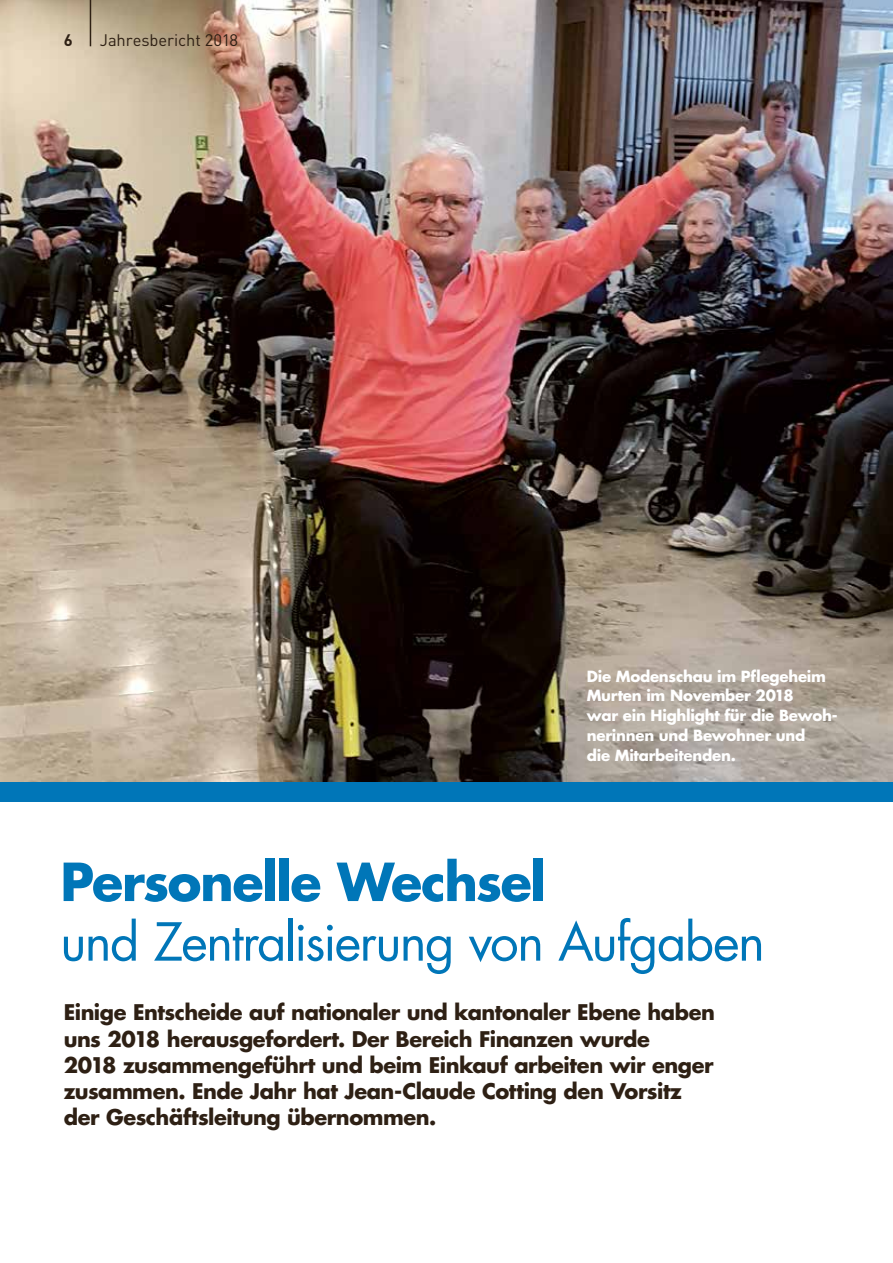
<style>
.page{position:relative;width:893px;height:1263px;background:#fff}
.page>*{position:absolute;margin:0;border:0;box-sizing:border-box;transform-origin:0 0}
.t1{font:51px "Futura LT";letter-spacing:-.035em;color:#0076b8}
.t2{font:700 51px "Futura LT";letter-spacing:-.03em;color:#0076b8}
.t3{font:700 21px/26.2px "Futura LT";letter-spacing:-.02em;color:#2e2014}
.t4{font:16.5px "DIN Pro";letter-spacing:-.01em;color:#2e2014}
.t5{font:700 16.5px "DIN Pro";color:#2e2014}
.t6{font:700 15px/19.8px "Futura LT";letter-spacing:-.015em;color:#fff}
</style>
<div class="page">
<img style="left:0;top:0;width:893px;height:782px">
<div style="left:0;top:782px;width:893px;height:20px;background:#0076b8"></div>
<hr style="left:90px;top:0;width:1px;height:46px;background:#2e2014">
<p class="t5" style="left:64px;top:29px;width:10px">6</p>
<p class="t4" style="left:100px;top:30px;width:140px">Jahresbericht 2018</p>
<p class="t6" style="left:587px;top:666px;width:252px">Die Modenschau im Pflegeheim<br>Murten im November 2018<br>war ein Highlight für die Bewoh&shy;nerinnen und Bewohner und<br>die Mitarbeitenden.</p>
<h1 class="t2" style="left:60px;top:848px;width:487px">Personelle Wechsel</h1>
<h1 class="t1" style="left:60px;top:909px;width:706px">und Zentralisierung von Aufgaben</h1>
<p class="t3" style="left:64px;top:999px;width:653px">Einige Entscheide auf nationaler und kantonaler Ebene haben uns 2018 herausgefordert. Der Bereich Finanzen wurde<br>2018 zusammengeführt und beim Einkauf arbeiten wir enger zusammen. Ende Jahr hat Jean-Claude Cotting den Vorsitz der Geschäftsleitung übernommen.</p>
</div>
